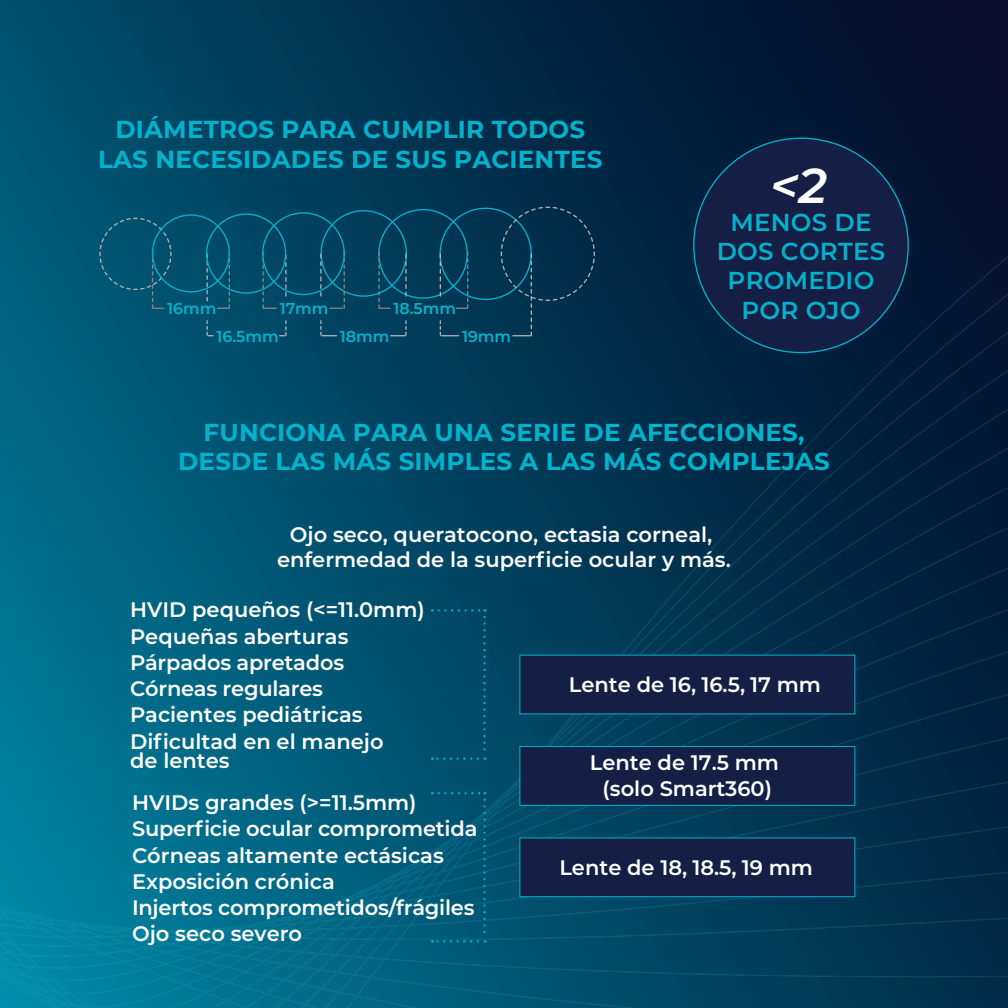
<style>
.page{position:relative;width:1008px;height:1008px;background:#fff}
.page>*{position:absolute;margin:0;border:0;box-sizing:border-box;transform-origin:0 0}
.t1{font:italic 600 49px "Montserrat";color:#fff}
.t2{font:700 24.5px/29.4px "Montserrat";letter-spacing:.01em;color:#00b3cc;text-align:center}
.t3{font:600 24.5px/29.4px "Montserrat";letter-spacing:.01em;color:#00b3cc;text-align:center}
.t4{font:600 21px/26.2px "Montserrat";color:#fff}
.t5{font:600 15.75px "Montserrat";color:#00b3cc}
</style>
<div class="page">
<img style="left:0;top:0;width:1008px;height:1008px">
<div style="left:520px;top:655px;width:335px;height:59px;background:#151e45"></div>
<div style="left:519px;top:655px;width:336px;height:59px;border:1px solid #00b3cc"></div>
<div style="left:520px;top:747px;width:335px;height:58px;background:#151e45"></div>
<div style="left:519px;top:746px;width:336px;height:60px;border:1px solid #00b3cc"></div>
<div style="left:520px;top:838px;width:335px;height:59px;background:#151e45"></div>
<div style="left:519px;top:838px;width:336px;height:59px;border:1px solid #00b3cc"></div>
<div style="left:432px;top:609px;width:54px;height:151px;background:#004b68"></div>
<svg style="left:439px;top:792px;width:46px;height:2px"></svg>
<svg style="left:432px;top:800px;width:54px;height:142px;background:#015976"></svg>
<p class="t2" style="left:98px;top:114px;width:506px">DIÁMETROS PARA CUMPLIR TODOS<br>LAS NECESIDADES DE SUS PACIENTES</p>
<p class="t5" style="left:167px;top:297px;width:51px">16mm</p>
<p class="t5" style="left:280px;top:297px;width:50px">17mm</p>
<p class="t5" style="left:393px;top:297px;width:64px">18.5mm</p>
<p class="t5" style="left:217px;top:325px;width:64px">16.5mm</p>
<p class="t5" style="left:340px;top:325px;width:51px">18mm</p>
<p class="t5" style="left:462px;top:325px;width:51px">19mm</p>
<h1 class="t1" style="left:770px;top:151px;width:59px">&lt;2</h1>
<p class="t3" style="left:717px;top:206px;width:170px">MENOS DE<br>DOS CORTES<br>PROMEDIO<br>POR OJO</p>
<p class="t2" style="left:178px;top:416px;width:653px">FUNCIONA PARA UNA SERIE DE AFECCIONES,<br>DESDE LAS MÁS SIMPLES A LAS MÁS COMPLEJAS</p>
<p class="t4" style="left:277px;top:521px;width:455px;line-height:25.2px;text-align:center">Ojo seco, queratocono, ectasia corneal, enfermedad de la superficie ocular y más.</p>
<p class="t4" style="left:130px;top:596px;width:296px">HVID pequeños (&lt;=11.0mm)<br>Pequeñas aberturas<br>Párpados apretados<br>Córneas regulares<br>Pacientes pediátricas<br>Dificultad en el manejo</p>
<p class="t4" style="left:130px;top:738px;width:288px;line-height:42.4px">de lentes<br>HVIDs grandes (&gt;=11.5mm)</p>
<p class="t4" style="left:132px;top:815px;width:347px">Superficie ocular comprometida<br>Córneas altamente ectásicas<br>Exposición crónica<br>Injertos comprometidos/frágiles<br>Ojo seco severo</p>
<p class="t4" style="left:569px;top:671px;width:254px">Lente de 16, 16.5, 17 mm</p>
<p class="t4" style="left:590px;top:749px;width:191px;line-height:25.2px;text-align:center">Lente de 17.5 mm (solo Smart360)</p>
<p class="t4" style="left:559px;top:854px;width:255px">Lente de 18, 18.5, 19 mm</p>
</div>
